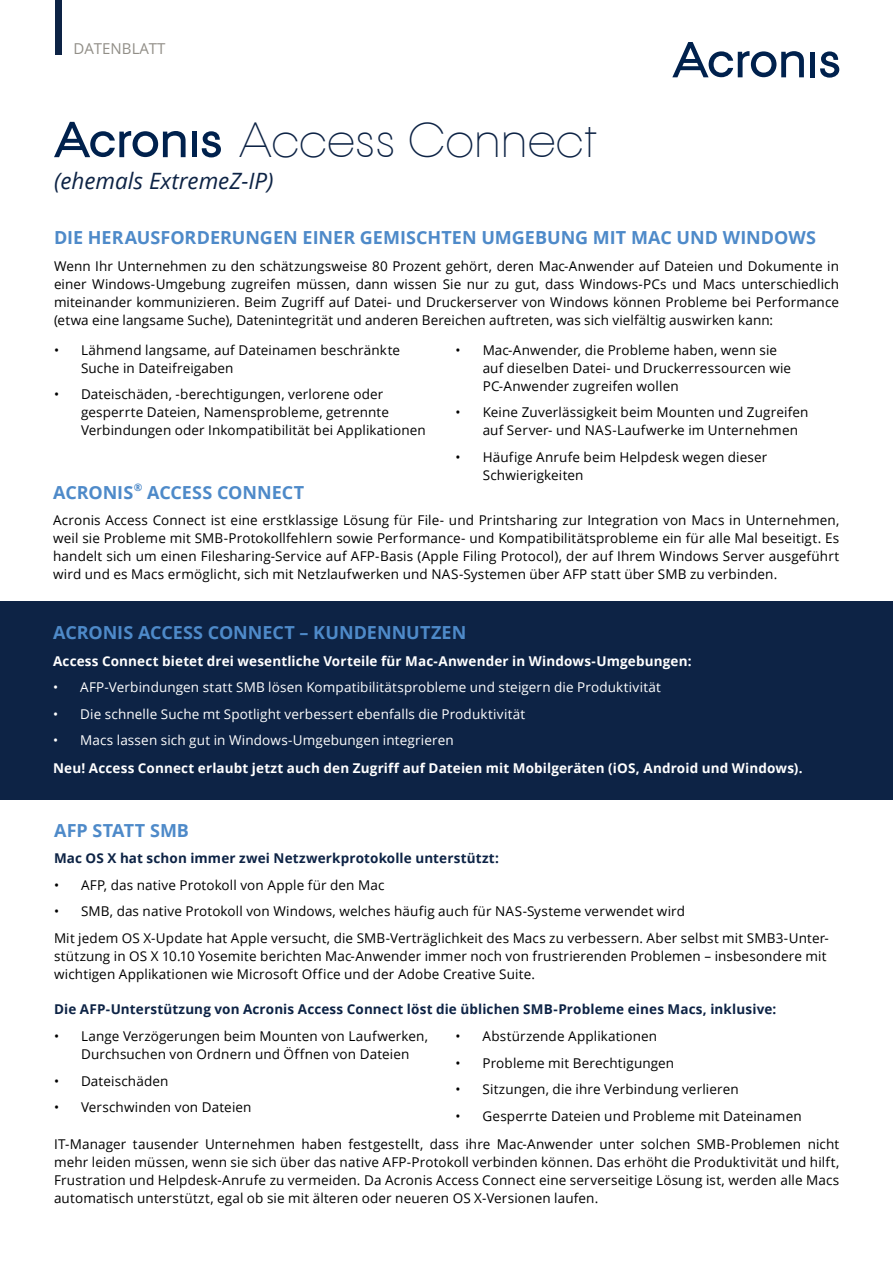
<style>
.page{position:relative;width:893px;height:1263px;background:#fff}
.page>*{position:absolute;margin:0;border:0;box-sizing:border-box;transform-origin:0 0}
.t1{font:300 49.2px "Acronis";color:#0d2345}
.t2{font:italic 22.5px "Open Sans";color:#0d2345}
.t3{font:700 18px "Open Sans";color:#4e8ac9}
.t4{font:15px "Open Sans";color:#918e87}
.t5{font:13.5px/18px "Open Sans";letter-spacing:.01em;color:#000}
.t6{font:13.5px "Open Sans";letter-spacing:.01em;color:#fff}
.t7{font:700 13.5px "Open Sans";letter-spacing:.01em;color:#fff}
.t8{font:700 13.5px "Open Sans";letter-spacing:.01em;color:#0d2345}
</style>
<div class="page">
<div style="left:0;top:602px;width:893px;height:198px;background:#0d2345"></div>
<div style="left:55px;top:0;width:6px;height:54px;background:#0d2345"></div>
<div style="left:192px;top:132px;width:5px;height:25px;background:#00214d"></div>
<svg style="left:201px;top:131px;width:20px;height:26px"></svg>
<svg style="left:54px;top:122px;width:132px;height:35px"></svg>
<div style="left:810px;top:52px;width:5px;height:25px;background:#00214d"></div>
<svg style="left:820px;top:51px;width:19px;height:27px"></svg>
<svg style="left:672px;top:42px;width:132px;height:35px"></svg>
<p class="t4" style="left:74px;top:38px;width:93px">DATENBLATT</p>
<h1 class="t1" style="left:238px;top:114px;width:360px">Access Connect</h1>
<h2 class="t2" style="left:54px;top:166px;width:221px">(ehemals ExtremeZ-IP)</h2>
<h3 class="t3" style="left:54px;top:225px;width:763px">DIE HERAUSFORDERUNGEN EINER GEMISCHTEN UMGEBUNG MIT MAC UND WINDOWS</h3>
<p class="t5" style="left:54px;top:256px;width:786px;text-align:justify">Wenn Ihr Unternehmen zu den schätzungsweise 80 Prozent gehört, deren Mac-Anwender auf Dateien und Dokumente in einer Windows-Umgebung zugreifen müssen, dann wissen Sie nur zu gut, dass Windows-PCs und Macs unterschiedlich miteinander kommunizieren. Beim Zugriff auf Datei- und Druckerserver von Windows können Probleme bei Performance (etwa eine langsame Suche), Datenintegrität und anderen Bereichen auftreten, was sich vielfältig auswirken kann:</p>
<p class="t5" style="left:81px;top:340px;width:321px;text-indent:-27px">• Lähmend langsame, auf Dateinamen beschränkte<br>Suche in Dateifreigaben</p>
<p class="t5" style="left:81px;top:385px;width:346px;text-indent:-27px">• Dateischäden, -berechtigungen, verlorene oder gesperrte Dateien, Namensprobleme, getrennte<br>Verbindungen oder Inkompatibilität bei Applikationen</p>
<p class="t5" style="left:483px;top:340px;width:310px;text-indent:-27px">• Mac-Anwender, die Probleme haben, wenn sie auf dieselben Datei- und Druckerressourcen wie<br>PC-Anwender zugreifen wollen</p>
<p class="t5" style="left:483px;top:403px;width:327px;text-indent:-27px">• Keine Zuverlässigkeit beim Mounten und Zugreifen auf Server- und NAS-Laufwerke im Unternehmen</p>
<p class="t5" style="left:483px;top:447px;width:286px;text-indent:-27px">• Häufige Anrufe beim Helpdesk wegen dieser<br>Schwierigkeiten</p>
<h3 class="t3" style="left:53px;top:479px;width:252px">ACRONIS<sup>®</sup> ACCESS CONNECT</h3>
<p class="t5" style="left:53px;top:511px;width:788px;text-align:justify">Acronis Access Connect ist eine erstklassige Lösung für File- und Printsharing zur Integration von Macs in Unternehmen, weil sie Probleme mit SMB-Protokollfehlern sowie Performance- und Kompatibilitätsprobleme ein für alle Mal beseitigt. Es handelt sich um einen Filesharing-Service auf AFP-Basis (Apple Filing Protocol), der auf Ihrem Windows Server ausgeführt wird und es Macs ermöglicht, sich mit Netzlaufwerken und NAS-Systemen über AFP statt über SMB zu verbinden.</p>
<h3 class="t3" style="left:53px;top:620px;width:415px">ACRONIS ACCESS CONNECT – KUNDENNUTZEN</h3>
<p class="t7" style="left:53px;top:651px;width:640px">Access Connect bietet drei wesentliche Vorteile für Mac-Anwender in Windows-Umgebungen:</p>
<p class="t6" style="left:53px;top:678px;width:609px">• AFP-Verbindungen statt SMB lösen Kompatibilitätsprobleme und steigern die Produktivität</p>
<p class="t6" style="left:53px;top:704px;width:474px">• Die schnelle Suche mt Spotlight verbessert ebenfalls die Produktivität</p>
<p class="t6" style="left:53px;top:731px;width:402px">• Macs lassen sich gut in Windows-Umgebungen integrieren</p>
<p class="t7" style="left:53px;top:759px;width:751px">Neu! Access Connect erlaubt jetzt auch den Zugriff auf Dateien mit Mobilgeräten (iOS, Android und Windows).</p>
<h3 class="t3" style="left:54px;top:818px;width:137px">AFP STATT SMB</h3>
<p class="t8" style="left:54px;top:849px;width:446px">Mac OS X hat schon immer zwei Netzwerkprotokolle unterstützt:</p>
<p class="t5" style="left:54px;top:876px;width:332px">• AFP, das native Protokoll von Apple für den Mac</p>
<p class="t5" style="left:54px;top:898px;width:775px;line-height:26.5px">• SMB, das native Protokoll von Windows, welches häufig auch für NAS-Systeme verwendet wird<br>Mit jedem OS X-Update hat Apple versucht, die SMB-Verträglichkeit des Macs zu verbessern. Aber selbst mit SMB3-Unter-</p>
<p class="t5" style="left:54px;top:947px;width:774px">stützung in OS X 10.10 Yosemite berichten Mac-Anwender immer noch von frustrierenden Problemen – insbesondere mit wichtigen Applikationen wie Microsoft Office und der Adobe Creative Suite.</p>
<p class="t8" style="left:54px;top:999px;width:724px">Die AFP-Unterstützung von Acronis Access Connect löst die üblichen SMB-Probleme eines Macs, inklusive:</p>
<p class="t5" style="left:81px;top:1027px;width:348px;text-indent:-27px">• Lange Verzögerungen beim Mounten von Laufwerken,<br>Durchsuchen von Ordnern und Öffnen von Dateien</p>
<p class="t5" style="left:54px;top:1071px;width:116px">• Dateischäden</p>
<p class="t5" style="left:54px;top:1098px;width:199px">• Verschwinden von Dateien</p>
<p class="t5" style="left:455px;top:1027px;width:203px">• Abstürzende Applikationen</p>
<p class="t5" style="left:455px;top:1053px;width:220px">• Probleme mit Berechtigungen</p>
<p class="t5" style="left:455px;top:1080px;width:285px">• Sitzungen, die ihre Verbindung verlieren</p>
<p class="t5" style="left:455px;top:1106px;width:348px">• Gesperrte Dateien und Probleme mit Dateinamen</p>
<p class="t5" style="left:54px;top:1134px;width:787px;text-align:justify">IT-Manager tausender Unternehmen haben festgestellt, dass ihre Mac-Anwender unter solchen SMB-Problemen nicht mehr leiden müssen, wenn sie sich über das native AFP-Protokoll verbinden können. Das erhöht die Produktivität und hilft, Frustration und Helpdesk-Anrufe zu vermeiden. Da Acronis Access Connect eine serverseitige Lösung ist, werden alle Macs automatisch unterstützt, egal ob sie mit älteren oder neueren OS X-Versionen laufen.</p>
</div>
